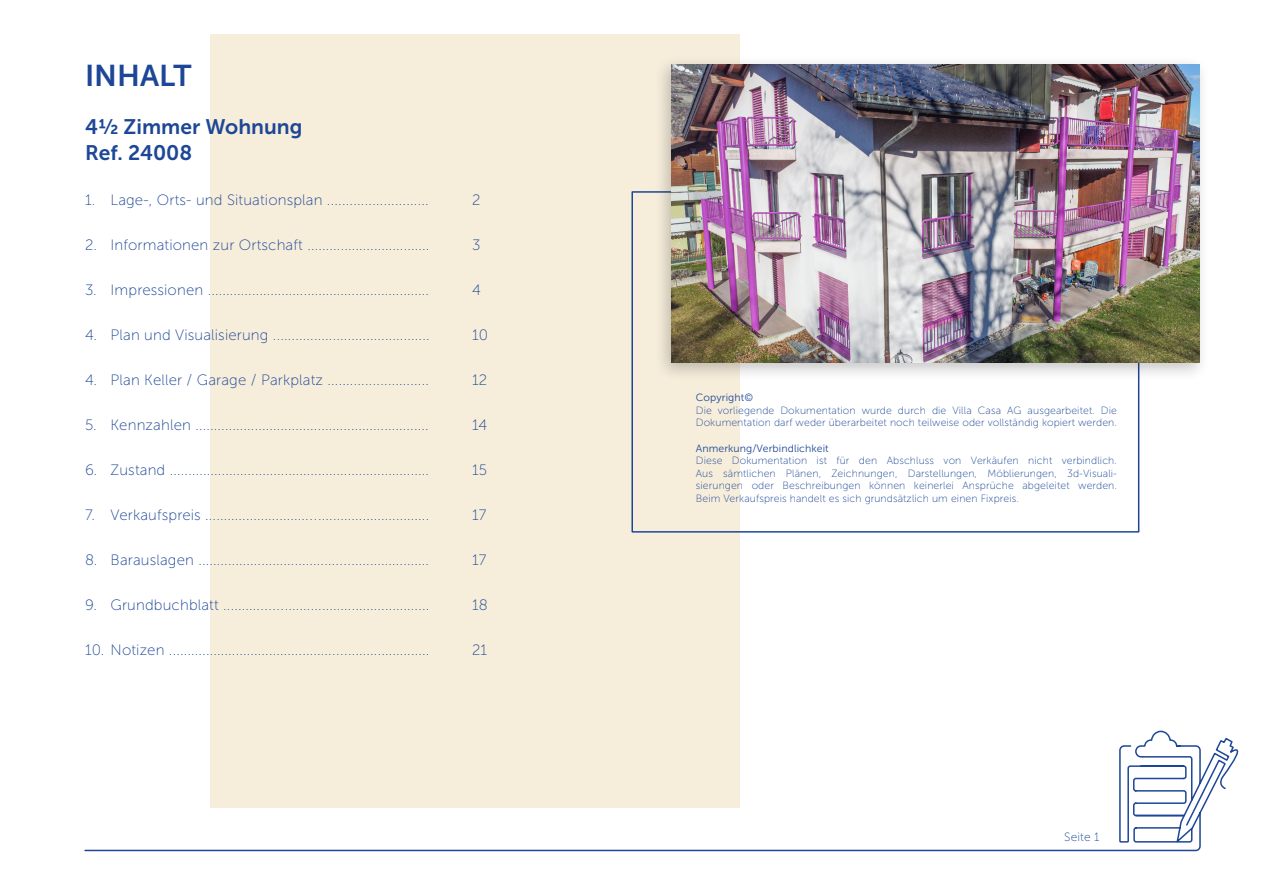
<style>
.page{position:relative;width:1263px;height:893px;background:#fff}
.page>*{position:absolute;margin:0;border:0;box-sizing:border-box;transform-origin:0 0}
.Hauptüberschriften{font:30px "Museo Sans 700";color:#1d4796}
.Zwischenüberschriften{font:21px/25.5px "Museo Sans 700";color:#1d4796}
.Fliesstexte{font:15px "Museo Sans 100";letter-spacing:.01em;color:#1d4796}
.t1{font:12px "Museo Sans 100";letter-spacing:.01em;color:#1d4796}
.Hauptüberschriften-2{font:10.5px/12.6px "Museo Sans 100";letter-spacing:.01em;color:#1d4796}
.Hauptüberschriften-3{font:10.5px "Museo Sans 300";letter-spacing:.01em;color:#1d4796}
</style>
<div class="page">
<svg style="left:84px;top:730px;width:1155px;height:122px"></svg>
<div style="left:210px;top:34px;width:529px;height:774px;background:#f6eddb"></div>
<div style="left:654px;top:55px;width:556px;height:327px;background:#131413;opacity:.25"></div>
<img style="left:672px;top:64px;width:527px;height:298px">
<p class="Hauptüberschriften" style="left:85px;top:59px;width:108px">INHALT</p>
<p class="Zwischenüberschriften" style="left:85px;top:114px;width:219px">41/2 Zimmer Wohnung<br>Ref. 24008</p>
<p class="Fliesstexte" style="left:85px;top:192px;width:345px">1. Lage-, Orts- und Situationsplan ...........................</p>
<p class="Fliesstexte" style="left:472px;top:192px;width:10px">2</p>
<p class="Fliesstexte" style="left:85px;top:237px;width:346px">2. Informationen zur Ortschaft .................................</p>
<p class="Fliesstexte" style="left:472px;top:237px;width:10px">3</p>
<p class="Fliesstexte" style="left:85px;top:282px;width:345px">3. Impressionen ............................................................</p>
<p class="Fliesstexte" style="left:472px;top:282px;width:10px">4</p>
<p class="Fliesstexte" style="left:85px;top:327px;width:346px">4. Plan und Visualisierung ..........................................</p>
<p class="Fliesstexte" style="left:472px;top:327px;width:18px">10</p>
<p class="Fliesstexte" style="left:85px;top:372px;width:345px">4. Plan Keller / Garage / Parkplatz ...........................</p>
<p class="Fliesstexte" style="left:472px;top:372px;width:17px">12</p>
<p class="Fliesstexte" style="left:85px;top:417px;width:345px">5. Kennzahlen ...............................................................</p>
<p class="Fliesstexte" style="left:472px;top:417px;width:17px">14</p>
<p class="Fliesstexte" style="left:85px;top:462px;width:345px">6. Zustand ......................................................................</p>
<p class="Fliesstexte" style="left:472px;top:462px;width:17px">15</p>
<p class="Fliesstexte" style="left:85px;top:507px;width:346px">7. Verkaufspreis ............................................................</p>
<p class="Fliesstexte" style="left:472px;top:507px;width:16px">17</p>
<p class="Fliesstexte" style="left:85px;top:552px;width:346px">8. Barauslagen ..............................................................</p>
<p class="Fliesstexte" style="left:472px;top:552px;width:16px">17</p>
<p class="Fliesstexte" style="left:85px;top:597px;width:346px">9. Grundbuchblatt .......................................................</p>
<p class="Fliesstexte" style="left:472px;top:597px;width:17px">18</p>
<p class="Fliesstexte" style="left:85px;top:642px;width:346px">10. Notizen ......................................................................</p>
<p class="Fliesstexte" style="left:472px;top:642px;width:17px">21</p>
<p class="Hauptüberschriften-3" style="left:696px;top:392px;width:59px">Copyright©</p>
<p class="Hauptüberschriften-2" style="left:696px;top:404px;width:423px">Die vorliegende Dokumentation wurde durch die Villa Casa AG ausgearbeitet. Die<br>Dokumentation darf weder überarbeitet noch teilweise oder vollständig kopiert werden.</p>
<p class="Hauptüberschriften-3" style="left:696px;top:442px;width:134px">Anmerkung/Verbindlichkeit</p>
<p class="Hauptüberschriften-2" style="left:696px;top:454px;width:423px;text-align:justify">Diese Dokumentation ist für den Abschluss von Verkäufen nicht verbindlich.<br>Aus sämtlichen Plänen, Zeichnungen, Darstellungen, Möblierungen, 3d-Visuali&shy;sierungen oder Beschreibungen können keinerlei Ansprüche abgeleitet werden.<br>Beim Verkaufspreis handelt es sich grundsätzlich um einen Fixpreis.</p>
<p class="t1" style="left:1064px;top:831px;width:37px">Seite 1</p>
</div>
